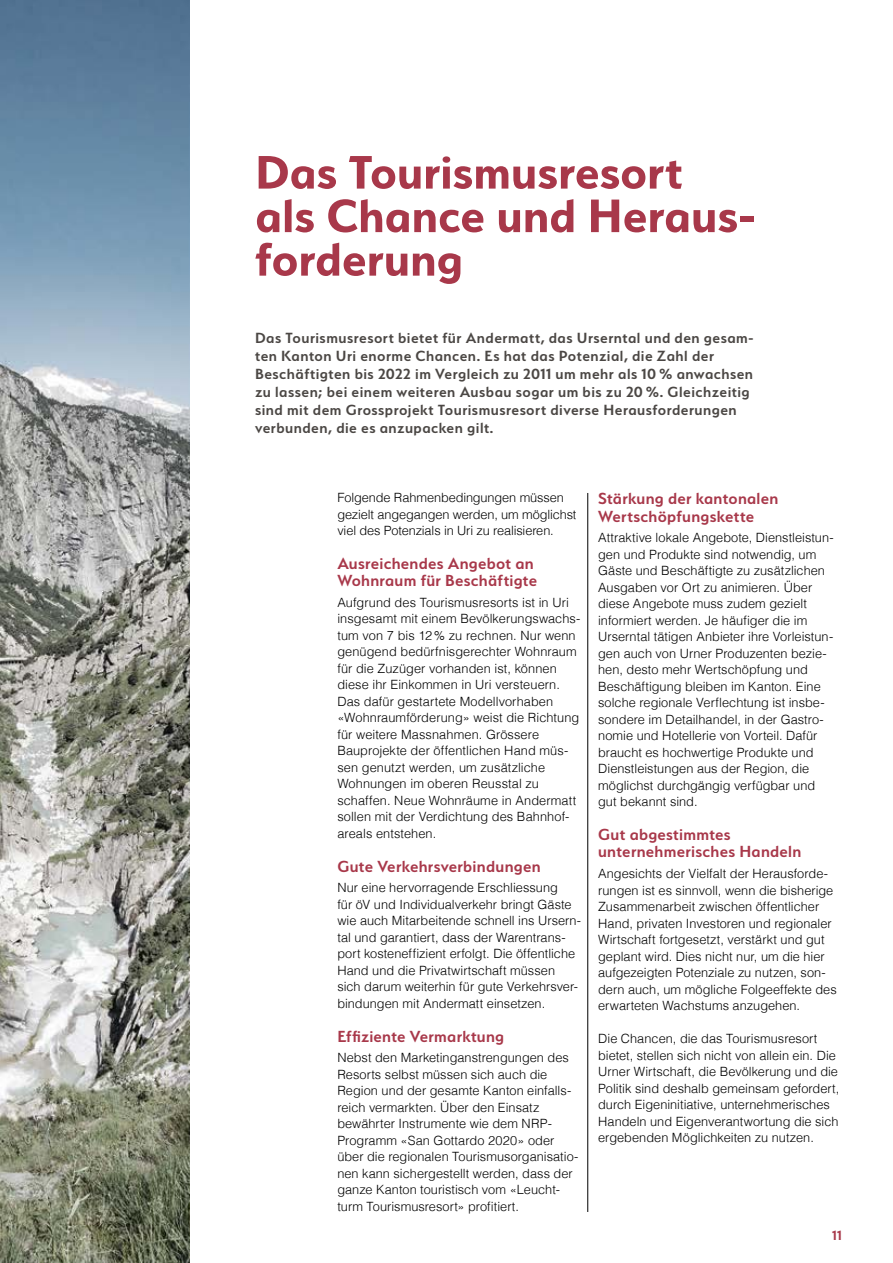
<style>
.page{position:relative;width:893px;height:1263px;background:#fff}
.page>*{position:absolute;margin:0;border:0;box-sizing:border-box;transform-origin:0 0}
.t1{font:700 52.5px/43.5px "Serenity";color:#a8384a}
.t2{font:600 18px/17.2px "Serenity";letter-spacing:.015em;color:#a8384a}
.t3{font:600 16.5px/18px "Serenity";letter-spacing:.03em;color:#4b4744}
.t4{font:600 15px "Serenity";color:#a8384a}
.t5{font:300 12.75px/16.5px "Helvetica";letter-spacing:.005em;color:#000}
</style>
<div class="page">
<img style="left:0;top:0;width:190px;height:1263px">
<hr style="left:587px;top:493px;width:1px;height:719px;background:#000">
<h1 class="t1" style="left:255px;top:150px;width:501px">Das Tourismusresort als Chance und Heraus&shy;forderung</h1>
<p class="t3" style="left:255px;top:328px;width:500px">Das Tourismusresort bietet für Andermatt, das Urserntal und den gesam&shy;ten Kanton Uri enorme Chancen. Es hat das Potenzial, die Zahl der Beschäftigten bis 2022 im Vergleich zu 2011 um mehr als 10 % anwachsen zu lassen; bei einem weiteren Ausbau sogar um bis zu 20 %. Gleichzeitig sind mit dem Grossprojekt Tourismusresort diverse Herausforderungen verbunden, die es anzupacken gilt.</p>
<p class="t5" style="left:337px;top:488px;width:241px">Folgende Rahmenbedingungen müssen gezielt angegangen werden, um möglichst viel des Potenzials in Uri zu realisieren.</p>
<h2 class="t2" style="left:337px;top:554px;width:201px">Ausreichendes Angebot an<br>Wohnraum für Beschäftigte</h2>
<p class="t5" style="left:337px;top:593px;width:245px">Aufgrund des Tourismusresorts ist in Uri insgesamt mit einem Bevölkerungswachs&shy;tum von 7 bis 12% zu rechnen. Nur wenn genügend bedürfnisgerechter Wohnraum für die Zuzüger vorhanden ist, können diese ihr Einkommen in Uri versteuern.<br>Das dafür gestartete Modellvorhaben «Wohnraumförderung» weist die Richtung für weitere Massnahmen. Grössere Bauprojekte der öffentlichen Hand müs&shy;sen genutzt werden, um zusätzliche Wohnungen im oberen Reusstal zu schaffen. Neue Wohnräume in Andermatt sollen mit der Verdichtung des Bahnhof&shy;areals entstehen.</p>
<h2 class="t2" style="left:337px;top:857px;width:205px">Gute Verkehrsverbindungen</h2>
<p class="t5" style="left:337px;top:879px;width:245px">Nur eine hervorragende Erschliessung<br>für öV und Individualverkehr bringt Gäste wie auch Mitarbeitende schnell ins Ursern&shy;tal und garantiert, dass der Warentrans&shy;port kosteneffizient erfolgt. Die öffentliche Hand und die Privatwirtschaft müssen sich darum weiterhin für gute Verkehrsver&shy;bindungen mit Andermatt einsetzen.</p>
<h2 class="t2" style="left:337px;top:1027px;width:168px">Effiziente Vermarktung</h2>
<p class="t5" style="left:337px;top:1049px;width:243px">Nebst den Marketinganstrengungen des Resorts selbst müssen sich auch die Region und der gesamte Kanton einfalls&shy;reich vermarkten. Über den Einsatz bewährter Instrumente wie dem NRP-Programm «San Gottardo 2020» oder über die regionalen Tourismusorganisatio&shy;nen kann sichergestellt werden, dass der ganze Kanton touristisch vom «Leucht&shy;turm Tourismusresort» profitiert.</p>
<h2 class="t2" style="left:598px;top:490px;width:182px">Stärkung der kantonalen<br>Wertschöpfungskette</h2>
<p class="t5" style="left:598px;top:529px;width:237px">Attraktive lokale Angebote, Dienstleistun&shy;gen und Produkte sind notwendig, um Gäste und Beschäftigte zu zusätzlichen Ausgaben vor Ort zu animieren. Über diese Angebote muss zudem gezielt informiert werden. Je häufiger die im Urserntal tätigen Anbieter ihre Vorleistun&shy;gen auch von Urner Produzenten bezie&shy;hen, desto mehr Wertschöpfung und Beschäftigung bleiben im Kanton. Eine solche regionale Verflechtung ist insbe&shy;sondere im Detailhandel, in der Gastro&shy;nomie und Hotellerie von Vorteil. Dafür braucht es hochwertige Produkte und Dienstleistungen aus der Region, die möglichst durchgängig verfügbar und gut bekannt sind.</p>
<h2 class="t2" style="left:598px;top:826px;width:205px">Gut abgestimmtes unternehmerisches Handeln</h2>
<p class="t5" style="left:598px;top:864px;width:240px">Angesichts der Vielfalt der Herausforde&shy;rungen ist es sinnvoll, wenn die bisherige Zusammenarbeit zwischen öffentlicher Hand, privaten Investoren und regionaler Wirtschaft fortgesetzt, verstärkt und gut geplant wird. Dies nicht nur, um die hier aufgezeigten Potenziale zu nutzen, son&shy;dern auch, um mögliche Folgeeffekte des erwarteten Wachstums anzugehen.</p>
<p class="t5" style="left:598px;top:1029px;width:243px">Die Chancen, die das Tourismusresort bietet, stellen sich nicht von allein ein. Die Urner Wirtschaft, die Bevölkerung und die Politik sind deshalb gemeinsam gefordert, durch Eigeninitiative, unternehmerisches Handeln und Eigenverantwortung die sich ergebenden Möglichkeiten zu nutzen.</p>
<p class="t4" style="left:832px;top:1227px;width:11px">11</p>
</div>
